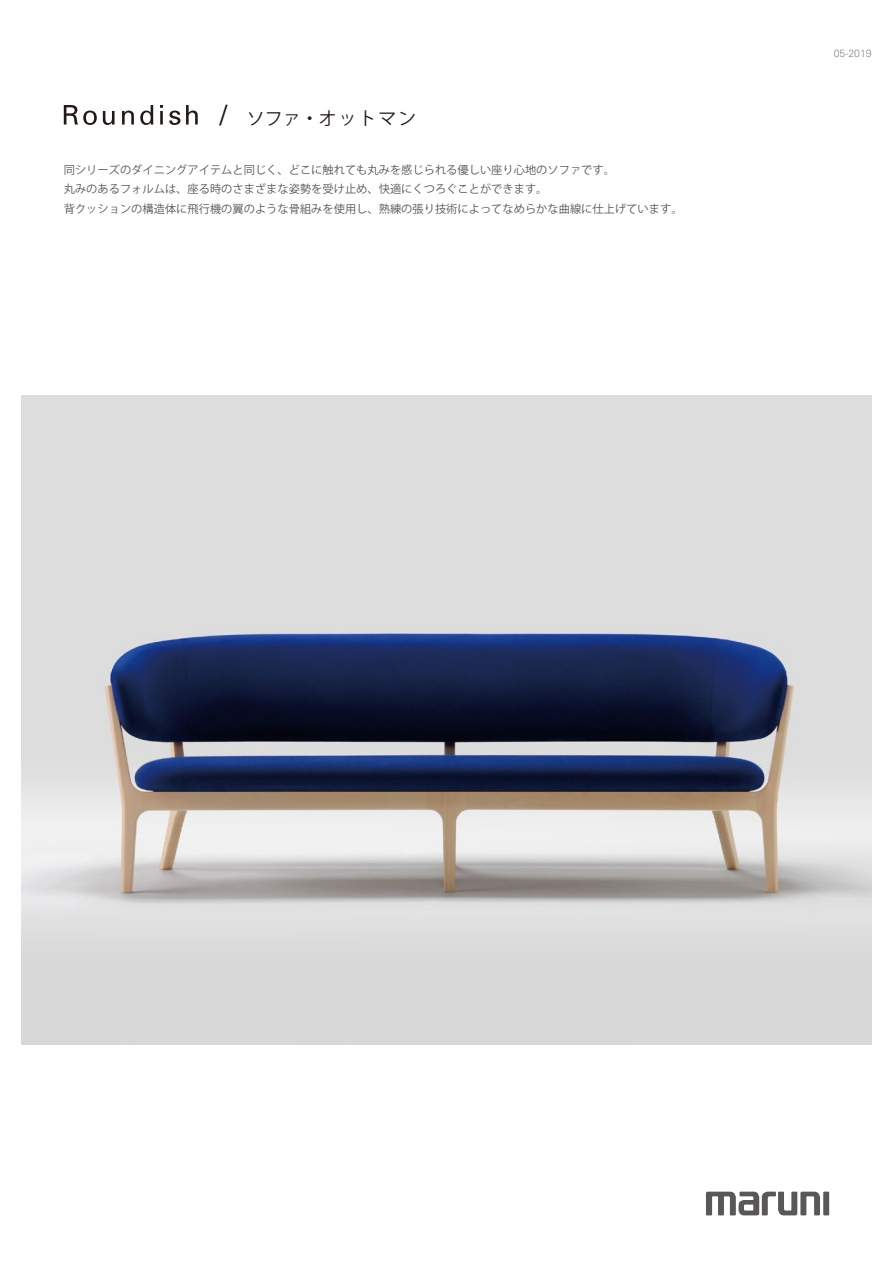
<style>
.page{position:relative;width:893px;height:1263px;background:#fff}
.page>*{position:absolute;margin:0;border:0;box-sizing:border-box;transform-origin:0 0}
.t1{font:18px "Koz Go Pr 6 N";letter-spacing:.1em;color:#221815}
.t2{font:11.25px/19.5px "Koz Go Pr 6 N";color:#595757}
.t3{font:300 10.5px "Univers";color:#898989}
.s1{font-family:"Univers";font-size:28.5px}
</style>
<div class="page">
<img style="left:21px;top:395px;width:851px;height:649px">
<svg style="left:64px;top:105px;width:33px;height:20px"></svg>
<svg style="left:103px;top:111px;width:12px;height:14px"></svg>
<svg style="left:122px;top:111px;width:12px;height:14px"></svg>
<svg style="left:140px;top:105px;width:13px;height:20px"></svg>
<hr style="left:160px;top:111px;width:3px;height:14px;background:#221815">
<svg style="left:169px;top:111px;width:11px;height:14px"></svg>
<svg style="left:186px;top:105px;width:12px;height:20px"></svg>
<svg style="left:706px;top:1191px;width:123px;height:24px"></svg>
<h1 class="t1" style="left:220px;top:108px;width:198px"><span class="s1">/</span> ソファ・オットマン</h1>
<p class="t2" style="left:64px;top:160px;width:620px">同シリーズのダイニングアイテムと同じく、どこに触れても丸みを感じられる優しい座り心地のソファです。<br>丸みのあるフォルムは、座る時のさまざまな姿勢を受け止め、快適にくつろぐことができます。<br>背クッションの構造体に飛行機の翼のような骨組みを使用し、熟練の張り技術によってなめらかな曲線に仕上げています。</p>
<p class="t3" style="left:834px;top:47px;width:39px">05-2019</p>
</div>
